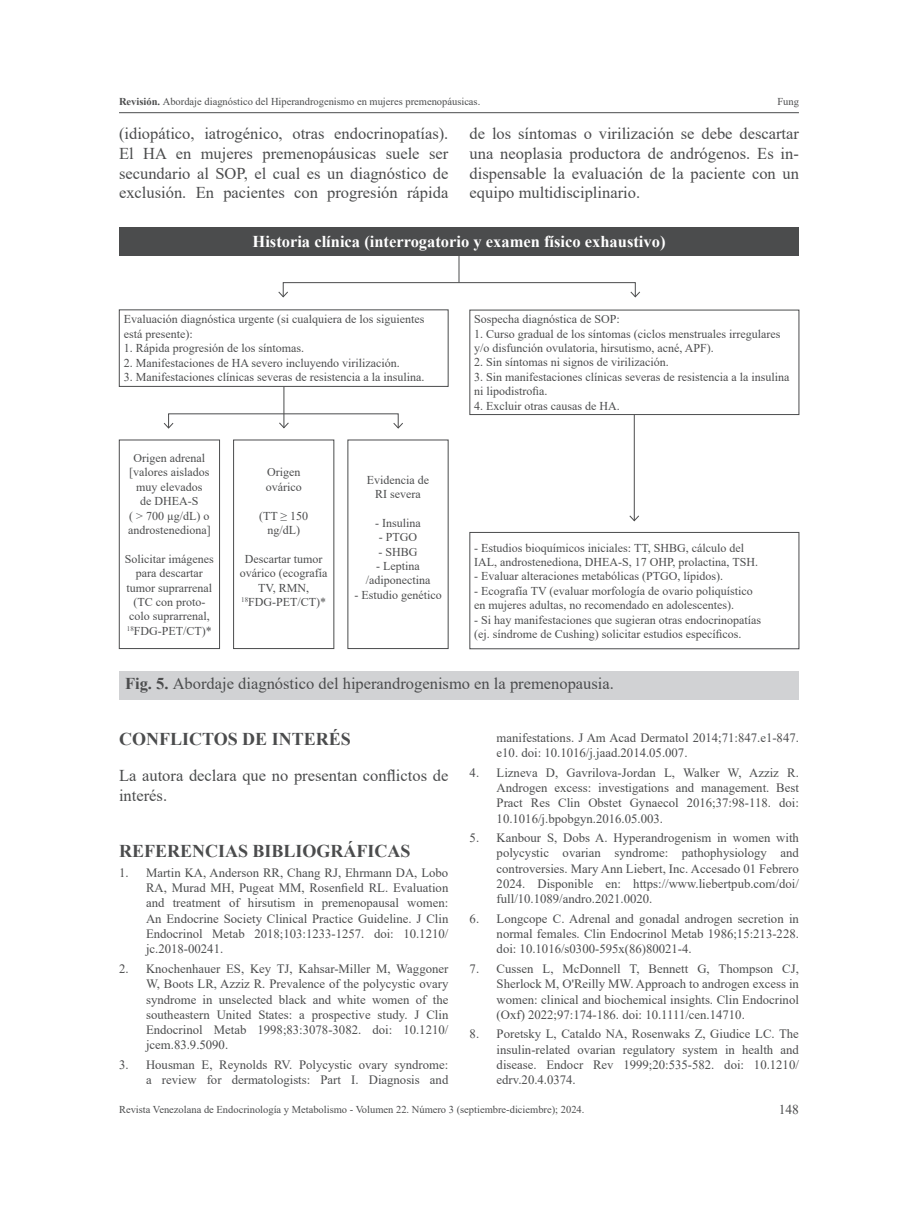
<style>
.page{position:relative;width:918px;height:1212px;background:#fff}
.page>*{position:absolute;margin:0;border:0;box-sizing:border-box;transform-origin:0 0}
.contenido_general{font:700 18px "Times New Roman";color:#4b4c4d}
.subtitulos{font:700 18px "Times New Roman";color:#4b4c4d}
.contenido_general-2{font:16.5px/19.8px "Times New Roman";color:#4b4c4d;text-align:justify}
.tabla{font:16.5px "Times New Roman";color:#4b4c4d}
.tabla-2{font:700 16.5px "Times New Roman";color:#fff}
.t1{font:13.5px "Times New Roman";color:#4b4c4d}
.t2{font:12.75px/15.3px "Times New Roman";color:#4b4c4d;text-align:justify}
.contenido_diagrama{font:12px/14.4px "Times New Roman";color:#4b4c4d}
.t3{font:10.5px "Times New Roman";color:#4b4c4d}
.s1{font-weight:700}
</style>
<div class="page">
<hr style="left:119px;top:112px;width:680px;height:1px;background:#4b4c4d">
<hr style="left:284px;top:387px;width:1px;height:41px;background:#4b4c4d">
<svg style="left:279px;top:422px;width:10px;height:4px"></svg>
<hr style="left:634px;top:415px;width:1px;height:106px;background:#4b4c4d">
<svg style="left:629px;top:515px;width:10px;height:6px"></svg>
<svg style="left:163px;top:422px;width:11px;height:7px"></svg>
<svg style="left:393px;top:422px;width:10px;height:7px"></svg>
<div style="left:119px;top:228px;width:680px;height:28px;background:#4b4c4d"></div>
<div style="left:119px;top:310px;width:329px;height:77px;border:1px solid #4b4c4d"></div>
<div style="left:119px;top:440px;width:101px;height:209px;border:1px solid #4b4c4d"></div>
<div style="left:233px;top:440px;width:101px;height:209px;border:1px solid #4b4c4d"></div>
<div style="left:470px;top:310px;width:329px;height:105px;border:1px solid #4b4c4d"></div>
<div style="left:470px;top:532px;width:329px;height:117px;border:1px solid #4b4c4d"></div>
<div style="left:283px;top:282px;width:353px;height:15px;border:1px solid #4b4c4d"></div>
<svg style="left:278px;top:291px;width:10px;height:6px"></svg>
<svg style="left:630px;top:291px;width:10px;height:6px"></svg>
<svg style="left:459px;top:256px;width:1px;height:26px"></svg>
<div style="left:119px;top:671px;width:680px;height:29px;background:#d1d2d4"></div>
<p class="t3" style="left:119px;top:94px;width:363px"><span class="s1">Revisión.</span> Abordaje diagnóstico del Hiperandrogenismo en mujeres premenopáusicas.</p>
<p class="t3" style="left:777px;top:94px;width:23px">Fung</p>
<p class="contenido_general-2" style="left:119px;top:123px;width:331px">(idiopático, iatrogénico, otras endocrinopatías).<br>El HA en mujeres premenopáusicas suele ser secundario al SOP, el cual es un diagnóstico de exclusión. En pacientes con progresión rápida</p>
<p class="contenido_general-2" style="left:470px;top:123px;width:331px">de los síntomas o virilización se debe descartar una neoplasia productora de andrógenos. Es in&shy;dispensable la evaluación de la paciente con un equipo multidisciplinario.</p>
<p class="tabla-2" style="left:252px;top:230px;width:415px">Historia clínica (interrogatorio y examen físico exhaustivo)</p>
<p class="contenido_diagrama" style="left:124px;top:312px;width:302px">Evaluación diagnóstica urgente (si cualquiera de los siguientes está presente):</p>
<p class="contenido_diagrama" style="left:124px;top:341px;width:182px">1. Rápida progresión de los síntomas.</p>
<p class="contenido_diagrama" style="left:124px;top:355px;width:277px">2. Manifestaciones de HA severo incluyendo virilización.</p>
<p class="contenido_diagrama" style="left:124px;top:369px;width:302px">3. Manifestaciones clínicas severas de resistencia a la insulina.</p>
<p class="contenido_diagrama" style="left:474px;top:312px;width:147px">Sospecha diagnóstica de SOP:</p>
<p class="contenido_diagrama" style="left:474px;top:326px;width:308px">1. Curso gradual de los síntomas (ciclos menstruales irregulares y/o disfunción ovulatoria, hirsutismo, acné, APF).</p>
<p class="contenido_diagrama" style="left:474px;top:355px;width:196px">2. Sin síntomas ni signos de virilización.</p>
<p class="contenido_diagrama" style="left:474px;top:369px;width:317px">3. Sin manifestaciones clínicas severas de resistencia a la insulina ni lipodistrofia.</p>
<p class="contenido_diagrama" style="left:474px;top:398px;width:147px">4. Excluir otras causas de HA.</p>
<p class="contenido_diagrama" style="left:129px;top:450px;width:82px;text-align:center">Origen adrenal [valores aislados muy elevados</p>
<p class="contenido_diagrama" style="left:140px;top:494px;width:60px">de DHEA-S</p>
<p class="contenido_diagrama" style="left:129px;top:508px;width:82px">( &gt; 700 µg/dL) o</p>
<p class="contenido_diagrama" style="left:128px;top:522px;width:84px">androstenediona]</p>
<p class="contenido_diagrama" style="left:125px;top:551px;width:90px;text-align:center">Solicitar imágenes para descartar tumor suprarrenal (TC con proto&shy;colo suprarrenal,<br><sup>18</sup>FDG-PET/CT)*</p>
<p class="contenido_diagrama" style="left:267px;top:465px;width:35px">Origen</p>
<p class="contenido_diagrama" style="left:266px;top:479px;width:37px">ovárico</p>
<p class="contenido_diagrama" style="left:259px;top:508px;width:51px">(TT ≥ 150</p>
<p class="contenido_diagrama" style="left:267px;top:522px;width:34px">ng/dL)</p>
<p class="contenido_diagrama" style="left:240px;top:551px;width:89px;text-align:center">Descartar tumor ovárico (ecografía<br>TV, RMN,<br><sup>18</sup>FDG-PET/CT)*</p>
<p class="contenido_diagrama" style="left:367px;top:472px;width:64px">Evidencia de</p>
<p class="contenido_diagrama" style="left:375px;top:486px;width:47px">RI severa</p>
<p class="contenido_diagrama" style="left:375px;top:515px;width:47px">- Insulina</p>
<p class="contenido_diagrama" style="left:379px;top:530px;width:40px">- PTGO</p>
<p class="contenido_diagrama" style="left:379px;top:544px;width:41px">- SHBG</p>
<p class="contenido_diagrama" style="left:376px;top:558px;width:45px">- Leptina</p>
<p class="contenido_diagrama" style="left:366px;top:573px;width:66px">/adiponectina</p>
<p class="contenido_diagrama" style="left:354px;top:587px;width:89px">- Estudio genético</p>
<p class="contenido_diagrama" style="left:474px;top:540px;width:271px">- Estudios bioquímicos iniciales: TT, SHBG, cálculo del</p>
<p class="contenido_diagrama" style="left:474px;top:554px;width:285px">IAL, androstenediona, DHEA-S, 17 OHP, prolactina, TSH.</p>
<p class="contenido_diagrama" style="left:474px;top:569px;width:250px">- Evaluar alteraciones metabólicas (PTGO, lípidos).</p>
<p class="contenido_diagrama" style="left:474px;top:583px;width:280px">- Ecografía TV (evaluar morfología de ovario poliquístico</p>
<p class="contenido_diagrama" style="left:474px;top:597px;width:261px">en mujeres adultas, no recomendado en adolescentes).</p>
<p class="contenido_diagrama" style="left:474px;top:612px;width:288px">- Si hay manifestaciones que sugieran otras endocrinopatías</p>
<p class="contenido_diagrama" style="left:474px;top:626px;width:269px">(ej. síndrome de Cushing) solicitar estudios específicos.</p>
<p class="tabla" style="left:125px;top:672px;width:490px"><span class="s1">Fig. 5.</span> Abordaje diagnóstico del hiperandrogenismo en la premenopausia.</p>
<p class="subtitulos" style="left:119px;top:726px;width:233px">CONFLICTOS DE INTERÉS</p>
<p class="contenido_general-2" style="left:119px;top:765px;width:331px">La autora declara que no presentan conflictos de interés.</p>
<p class="contenido_general" style="left:119px;top:838px;width:293px">REFERENCIAS BIBLIOGRÁFICAS</p>
<p class="t2" style="left:146px;top:864px;width:304px;text-indent:-27px">1. Martin KA, Anderson RR, Chang RJ, Ehrmann DA, Lobo RA, Murad MH, Pugeat MM, Rosenfield RL. Evaluation and treatment of hirsutism in premenopausal women:<br>An Endocrine Society Clinical Practice Guideline. J Clin Endocrinol Metab 2018;103:1233-1257. doi: 10.1210/ jc.2018-00241.</p>
<p class="t2" style="left:146px;top:960px;width:304px;text-indent:-27px">2. Knochenhauer ES, Key TJ, Kahsar-Miller M, Waggoner W, Boots LR, Azziz R. Prevalence of the polycystic ovary syndrome in unselected black and white women of the southeastern United States: a prospective study. J Clin Endocrinol Metab 1998;83:3078-3082. doi: 10.1210/ jcem.83.9.5090.</p>
<p class="t2" style="left:119px;top:1057px;width:331px;text-align:right">3. Housman E, Reynolds RV. Polycystic ovary syndrome: a review for dermatologists: Part I. Diagnosis and</p>
<p class="t2" style="left:497px;top:729px;width:304px">manifestations. J Am Acad Dermatol 2014;71:847.e1-847. e10. doi: 10.1016/j.jaad.2014.05.007.</p>
<p class="t2" style="left:497px;top:764px;width:304px;text-indent:-27px">4. Lizneva D, Gavrilova-Jordan L, Walker W, Azziz R.<br>Androgen excess: investigations and management. Best Pract Res Clin Obstet Gynaecol 2016;37:98-118. doi:<br>10.1016/j.bpobgyn.2016.05.003.</p>
<p class="t2" style="left:497px;top:830px;width:304px;text-indent:-27px">5. Kanbour S, Dobs A. Hyperandrogenism in women with polycystic ovarian syndrome: pathophysiology and controversies. Mary Ann Liebert, Inc. Accesado 01 Febrero 2024. Disponible en: https://www.liebertpub.com/doi/ full/10.1089/andro.2021.0020.</p>
<p class="t2" style="left:497px;top:910px;width:304px;text-indent:-27px">6. Longcope C. Adrenal and gonadal androgen secretion in normal females. Clin Endocrinol Metab 1986;15:213-228. doi: 10.1016/s0300-595x(86)80021-4.</p>
<p class="t2" style="left:497px;top:961px;width:304px;text-indent:-27px">7. Cussen L, McDonnell T, Bennett G, Thompson CJ, Sherlock M, O'Reilly MW. Approach to androgen excess in women: clinical and biochemical insights. Clin Endocrinol (Oxf) 2022;97:174-186. doi: 10.1111/cen.14710.</p>
<p class="t2" style="left:497px;top:1026px;width:304px;text-indent:-27px">8. Poretsky L, Cataldo NA, Rosenwaks Z, Giudice LC. The insulin-related ovarian regulatory system in health and disease. Endocr Rev 1999;20:535-582. doi: 10.1210/ edrv.20.4.0374.</p>
<p class="t3" style="left:119px;top:1102px;width:467px">Revista Venezolana de Endocrinología y Metabolismo - Volumen 22. Número 3 (septiembre-diciembre); 2024.</p>
<p class="t1" style="left:779px;top:1099px;width:22px">148</p>
</div>
